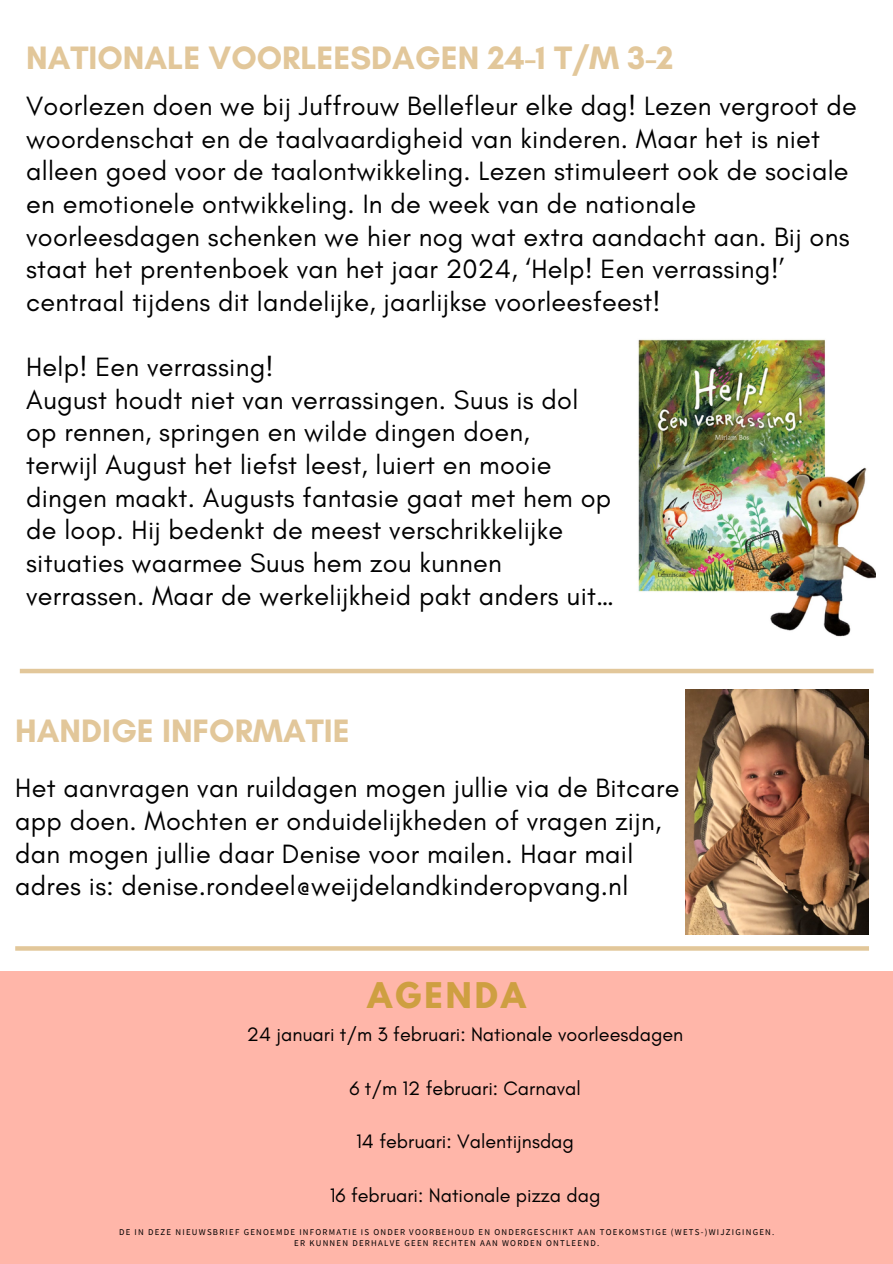
<style>
.page{position:relative;width:893px;height:1264px;background:#fff}
.page>*{position:absolute;margin:0;border:0;box-sizing:border-box;transform-origin:0 0}
.t1{font:700 33px "Glacial Indifference";color:#e2c79a}
.t2{font:700 31.35px "League Spartan";letter-spacing:.1em;color:#ce9f41}
.t3{font:27px/32.7px "Glacial Indifference";letter-spacing:.01em;color:#000}
.t4{font:19.8px "Glacial Indifference";color:#000}
.t5{font:8.85px "Source Sans Pro";letter-spacing:.14em;color:#000}
</style>
<div class="page">
<div style="left:0;top:971px;width:892px;height:292px;background:#ffb6a9"></div>
<div style="left:20px;top:668px;width:853px;height:5px;background:#e2c79a"></div>
<svg style="left:15px;top:946px;width:853px;height:4px;background:#e3c99f"></svg>
<img style="left:638px;top:339px;width:237px;height:298px">
<img style="left:685px;top:689px;width:183px;height:245px">
<p class="t1" style="left:26px;top:38px;width:649px">NATIONALE VOORLEESDAGEN 24-1 T/M 3-2</p>
<h2 class="t3" style="left:26px;top:89px;width:832px">Voorlezen doen we bij Juffrouw Bellefleur elke dag! Lezen vergroot de woordenschat en de taalvaardigheid van kinderen. Maar het is niet alleen goed voor de taalontwikkeling. Lezen stimuleert ook de sociale en emotionele ontwikkeling. In de week van de nationale voorleesdagen schenken we hier nog wat extra aandacht aan. Bij ons staat het prentenboek van het jaar 2024, ‘Help! Een verrassing!’ centraal tijdens dit landelijke, jaarlijkse voorleesfeest!</h2>
<h2 class="t3" style="left:26px;top:350px;width:589px">Help! Een verrassing!<br>August houdt niet van verrassingen. Suus is dol op rennen, springen en wilde dingen doen,<br>terwijl August het liefst leest, luiert en mooie dingen maakt. Augusts fantasie gaat met hem op de loop. Hij bedenkt de meest verschrikkelijke situaties waarmee Suus hem zou kunnen verrassen. Maar de werkelijkheid pakt anders uit…</h2>
<h3 class="t1" style="left:15px;top:711px;width:336px">HANDIGE INFORMATIE</h3>
<h1 class="t3" style="left:15px;top:771px;width:665px">Het aanvragen van ruildagen mogen jullie via de Bitcare app doen. Mochten er onduidelijkheden of vragen zijn, dan mogen jullie daar Denise voor mailen. Haar mail adres is: denise.rondeel@weijdelandkinderopvang.nl</h1>
<h1 class="t2" style="left:367px;top:980px;width:160px">AGENDA</h1>
<h1 class="t4" style="left:247px;top:1022px;width:438px">24 januari t/m 3 februari: Nationale voorleesdagen</h1>
<h3 class="t4" style="left:349px;top:1076px;width:233px">6 t/m 12 februari: Carnaval</h3>
<h3 class="t4" style="left:356px;top:1129px;width:219px">14 februari: Valentijnsdag</h3>
<h3 class="t4" style="left:330px;top:1183px;width:272px">16 februari: Nationale pizza dag</h3>
<h2 class="t5" style="left:119px;top:1225px;width:656px">DE IN DEZE NIEUWSBRIEF GENOEMDE INFORMATIE IS ONDER VOORBEHOUD EN ONDERGESCHIKT AAN TOEKOMSTIGE (WETS-)WIJZIGINGEN.</h2>
<p class="t5" style="left:294px;top:1237px;width:306px">ER KUNNEN DERHALVE GEEN RECHTEN AAN WORDEN ONTLEEND.</p>
</div>
